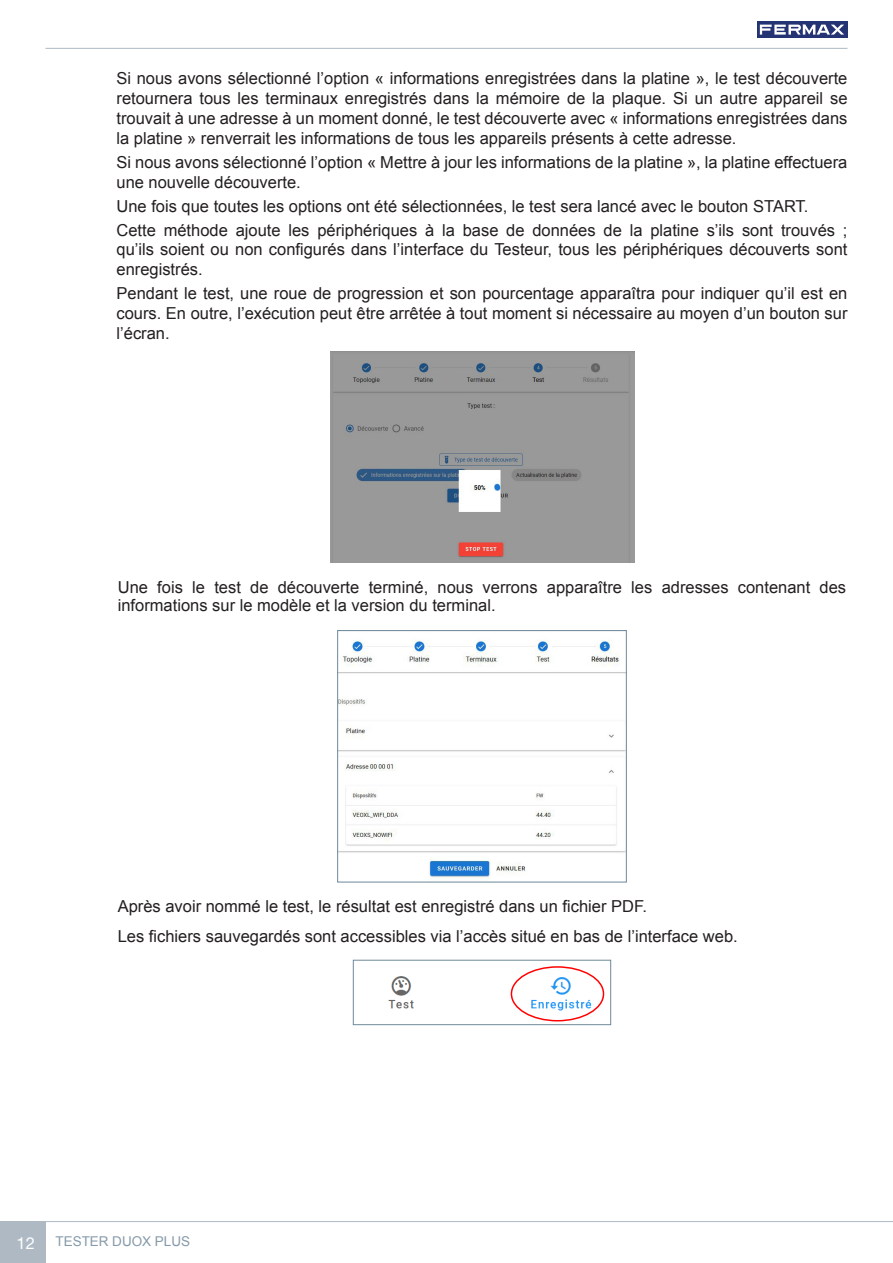
<style>
.page{position:relative;width:893px;height:1263px;background:#fff}
.page>*{position:absolute;margin:0;border:0;box-sizing:border-box;transform-origin:0 0}
.NOTAS{font:16.5px/19.8px "Arial";color:#231f20;text-align:justify}
.t1{font:16.5px "Helvetica Neue";color:#fff}
.t2{font:13.5px "Arial";color:#869aa9}
</style>
<div class="page">
<div style="left:0;top:1221px;width:45px;height:42px;background:#aeb9c4"></div>
<hr style="left:0;top:1221px;width:893px;height:1px;background:#aeb9c4">
<hr style="left:45px;top:48px;width:802px;height:1px;background:#aeb9c4">
<div style="left:756px;top:21px;width:91px;height:17px;background:#243374"></div>
<svg style="left:760px;top:25px;width:84px;height:10px"></svg>
<img style="left:330px;top:352px;width:304px;height:211px">
<img style="left:339px;top:640px;width:286px;height:238px">
<div style="left:337px;top:630px;width:290px;height:252px;border:1px solid #6d899a"></div>
<img style="left:388px;top:966px;width:217px;height:52px">
<div style="left:353px;top:960px;width:258px;height:65px;border:1px solid #6d899a"></div>
<div style="left:511px;top:966px;width:93px;height:55px;border:2px solid #f00;border-radius:50%"></div>
<p class="NOTAS" style="left:116px;top:69px;width:732px">Si nous avons sélectionné l’option « informations enregistrées dans la platine », le test découverte retournera tous les terminaux enregistrés dans la mémoire de la plaque. Si un autre appareil se trouvait à une adresse à un moment donné, le test découverte avec « informations enregistrées dans la platine » renverrait les informations de tous les appareils présents à cette adresse.</p>
<p class="NOTAS" style="left:116px;top:152px;width:732px">Si nous avons sélectionné l’option « Mettre à jour les informations de la platine », la platine effectuera une nouvelle découverte.</p>
<p class="NOTAS" style="left:116px;top:196px;width:693px">Une fois que toutes les options ont été sélectionnées, le test sera lancé avec le bouton START.</p>
<p class="NOTAS" style="left:116px;top:220px;width:732px">Cette méthode ajoute les périphériques à la base de données de la platine s’ils sont trouvés ; qu’ils soient ou non configurés dans l’interface du Testeur, tous les périphériques découverts sont enregistrés.</p>
<p class="NOTAS" style="left:116px;top:284px;width:732px">Pendant le test, une roue de progression et son pourcentage apparaîtra pour indiquer qu’il est en cours. En outre, l’exécution peut être arrêtée à tout moment si nécessaire au moyen d’un bouton sur l’écran.</p>
<p class="NOTAS" style="left:118px;top:578px;width:730px;line-height:18px">Une fois le test de découverte terminé, nous verrons apparaître les adresses contenant des informations sur le modèle et la version du terminal.</p>
<p class="NOTAS" style="left:118px;top:897px;width:531px">Après avoir nommé le test, le résultat est enregistré dans un fichier PDF.</p>
<p class="NOTAS" style="left:118px;top:926px;width:621px">Les fichiers sauvegardés sont accessibles via l’accès situé en bas de l’interface web.</p>
<p class="t1" style="left:17px;top:1233px;width:20px">12</p>
<p class="t2" style="left:55px;top:1232px;width:136px">TESTER DUOX PLUS</p>
</div>
